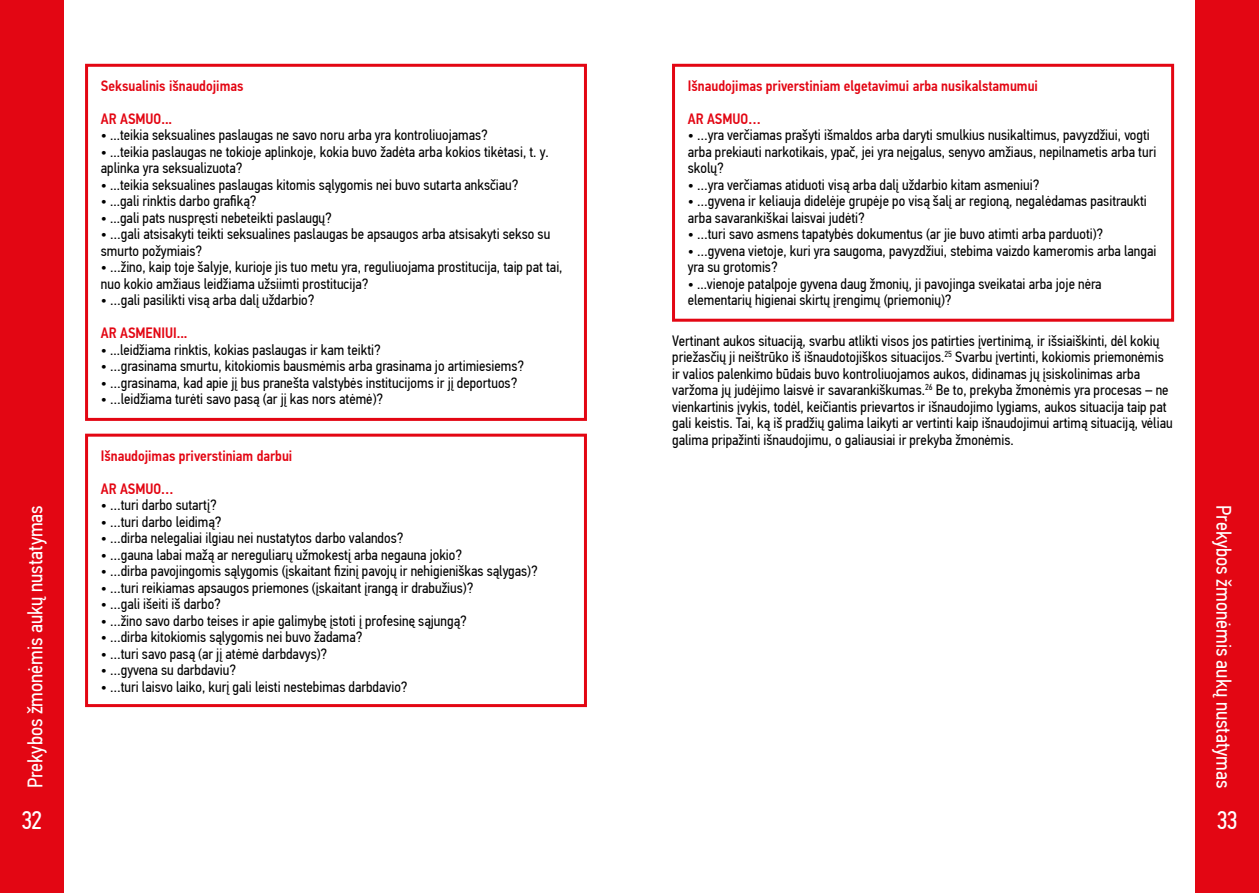
<style>
.page{position:relative;width:1259px;height:893px;background:#fff}
.page>*{position:absolute;margin:0;border:0;box-sizing:border-box;transform-origin:0 0}
.t1{font:25.5px "PF Din Text Cond Pro";color:#fff}
.t2{font:21px "PF Din Text Cond Pro";color:#fff}
.t3{font:15px/16.5px "PF Din Text Cond Pro";color:#000}
.t4{font:500 15px "PF Din Text Cond Pro";color:#e30613}
</style>
<div class="page">
<div style="left:0;top:0;width:64px;height:893px;background:#e30613"></div>
<div style="left:1195px;top:0;width:64px;height:893px;background:#e30613"></div>
<div style="left:85px;top:64px;width:502px;height:357px;border:3px solid #e30613"></div>
<div style="left:85px;top:434px;width:502px;height:273px;border:3px solid #e30613"></div>
<div style="left:672px;top:64px;width:502px;height:258px;border:3px solid #e30613"></div>
<p class="t4" style="left:688px;top:77px;width:352px">Išnaudojimas priverstiniam elgetavimui arba nusikalstamumui</p>
<p class="t4" style="left:688px;top:110px;width:74px">AR ASMUO…</p>
<p class="t3" style="left:688px;top:127px;width:470px">• …yra verčiamas prašyti išmaldos arba daryti smulkius nusikaltimus, pavyzdžiui, vogti arba prekiauti narkotikais, ypač, jei yra neįgalus, senyvo amžiaus, nepilnametis arba turi skolų?</p>
<p class="t3" style="left:688px;top:176px;width:353px">• …yra verčiamas atiduoti visą arba dalį uždarbio kitam asmeniui?</p>
<p class="t3" style="left:688px;top:193px;width:460px">• …gyvena ir keliauja didelėje grupėje po visą šalį ar regioną, negalėdamas pasitraukti arba savarankiškai laisvai judėti?</p>
<p class="t3" style="left:688px;top:226px;width:417px">• …turi savo asmens tapatybės dokumentus (ar jie buvo atimti arba parduoti)?</p>
<p class="t3" style="left:688px;top:242px;width:470px">• …gyvena vietoje, kuri yra saugoma, pavyzdžiui, stebima vaizdo kameromis arba langai yra su grotomis?</p>
<p class="t3" style="left:688px;top:275px;width:415px">• ...vienoje patalpoje gyvena daug žmonių, ji pavojinga sveikatai arba joje nėra elementarių higienai skirtų įrengimų (priemonių)?</p>
<p class="t4" style="left:101px;top:77px;width:144px">Seksualinis išnaudojimas</p>
<p class="t4" style="left:101px;top:110px;width:73px">AR ASMUO...</p>
<p class="t3" style="left:101px;top:127px;width:388px">• ...teikia seksualines paslaugas ne savo noru arba yra kontroliuojamas?</p>
<p class="t3" style="left:101px;top:144px;width:449px">• ...teikia paslaugas ne tokioje aplinkoje, kokia buvo žadėta arba kokios tikėtasi, t. y. aplinka yra seksualizuota?</p>
<p class="t3" style="left:101px;top:177px;width:419px">• ...teikia seksualines paslaugas kitomis sąlygomis nei buvo sutarta anksčiau?</p>
<p class="t3" style="left:101px;top:193px;width:157px">• ...gali rinktis darbo grafiką?</p>
<p class="t3" style="left:101px;top:210px;width:232px">• ...gali pats nuspręsti nebeteikti paslaugų?</p>
<p class="t3" style="left:101px;top:226px;width:451px">• …gali atsisakyti teikti seksualines paslaugas be apsaugos arba atsisakyti sekso su smurto požymiais?</p>
<p class="t3" style="left:101px;top:259px;width:463px">• …žino, kaip toje šalyje, kurioje jis tuo metu yra, reguliuojama prostitucija, taip pat tai, nuo kokio amžiaus leidžiama užsiimti prostitucija?</p>
<p class="t3" style="left:101px;top:292px;width:215px">• …gali pasilikti visą arba dalį uždarbio?</p>
<p class="t4" style="left:101px;top:324px;width:88px">AR ASMENIUI...</p>
<p class="t3" style="left:101px;top:342px;width:281px">• ...leidžiama rinktis, kokias paslaugas ir kam teikti?</p>
<p class="t3" style="left:101px;top:358px;width:425px">• …grasinama smurtu, kitokiomis bausmėmis arba grasinama jo artimiesiems?</p>
<p class="t3" style="left:101px;top:375px;width:418px">• …grasinama, kad apie jį bus pranešta valstybės institucijoms ir jį deportuos?</p>
<p class="t3" style="left:101px;top:391px;width:283px">• …leidžiama turėti savo pasą (ar jį kas nors atėmė)?</p>
<p class="t3" style="left:672px;top:332px;width:502px">Vertinant aukos situaciją, svarbu atlikti visos jos patirties įvertinimą, ir išsiaiškinti, dėl kokių priežasčių ji neištrūko iš išnaudotojiškos situacijos.<sup>25</sup> Svarbu įvertinti, kokiomis priemonėmis ir valios palenkimo būdais buvo kontroliuojamos aukos, didinamas jų įsiskolinimas arba varžoma jų judėjimo laisvė ir savarankiškumas.<sup>26</sup> Be to, prekyba žmonėmis yra procesas – ne vienkartinis įvykis, todėl, keičiantis prievartos ir išnaudojimo lygiams, aukos situacija taip pat gali keistis. Tai, ką iš pradžių galima laikyti ar vertinti kaip išnaudojimui artimą situaciją, vėliau galima pripažinti išnaudojimu, o galiausiai ir prekyba žmonėmis.</p>
<p class="t4" style="left:101px;top:446px;width:193px">Išnaudojimas priverstiniam darbui</p>
<p class="t4" style="left:101px;top:479px;width:74px">AR ASMUO…</p>
<p class="t3" style="left:101px;top:497px;width:117px">• …turi darbo sutartį?</p>
<p class="t3" style="left:101px;top:513px;width:122px">• …turi darbo leidimą?</p>
<p class="t3" style="left:101px;top:530px;width:304px">• …dirba nelegaliai ilgiau nei nustatytos darbo valandos?</p>
<p class="t3" style="left:101px;top:546px;width:363px">• …gauna labai mažą ar nereguliarų užmokestį arba negauna jokio?</p>
<p class="t3" style="left:101px;top:563px;width:438px">• …dirba pavojingomis sąlygomis (įskaitant fizinį pavojų ir nehigieniškas sąlygas)?</p>
<p class="t3" style="left:101px;top:579px;width:374px">• …turi reikiamas apsaugos priemones (įskaitant įrangą ir drabužius)?</p>
<p class="t3" style="left:101px;top:596px;width:122px">• …gali išeiti iš darbo?</p>
<p class="t3" style="left:101px;top:612px;width:367px">• …žino savo darbo teises ir apie galimybę įstoti į profesinę sąjungą?</p>
<p class="t3" style="left:101px;top:629px;width:263px">• …dirba kitokiomis sąlygomis nei buvo žadama?</p>
<p class="t3" style="left:101px;top:645px;width:228px">• …turi savo pasą (ar jį atėmė darbdavys)?</p>
<p class="t3" style="left:101px;top:662px;width:137px">• …gyvena su darbdaviu?</p>
<p class="t3" style="left:101px;top:678px;width:308px">• …turi laisvo laiko, kurį gali leisti nestebimas darbdavio?</p>
<h2 class="t2" style="left:23px;top:788px;width:285px;rotate:-90deg">Prekybos žmonėmis aukų nustatymas</h2>
<h2 class="t2" style="left:1236px;top:505px;width:285px;rotate:90deg">Prekybos žmonėmis aukų nustatymas</h2>
<h1 class="t1" style="left:21px;top:805px;width:23px">32</h1>
<h1 class="t1" style="left:1216px;top:805px;width:23px">33</h1>
</div>
